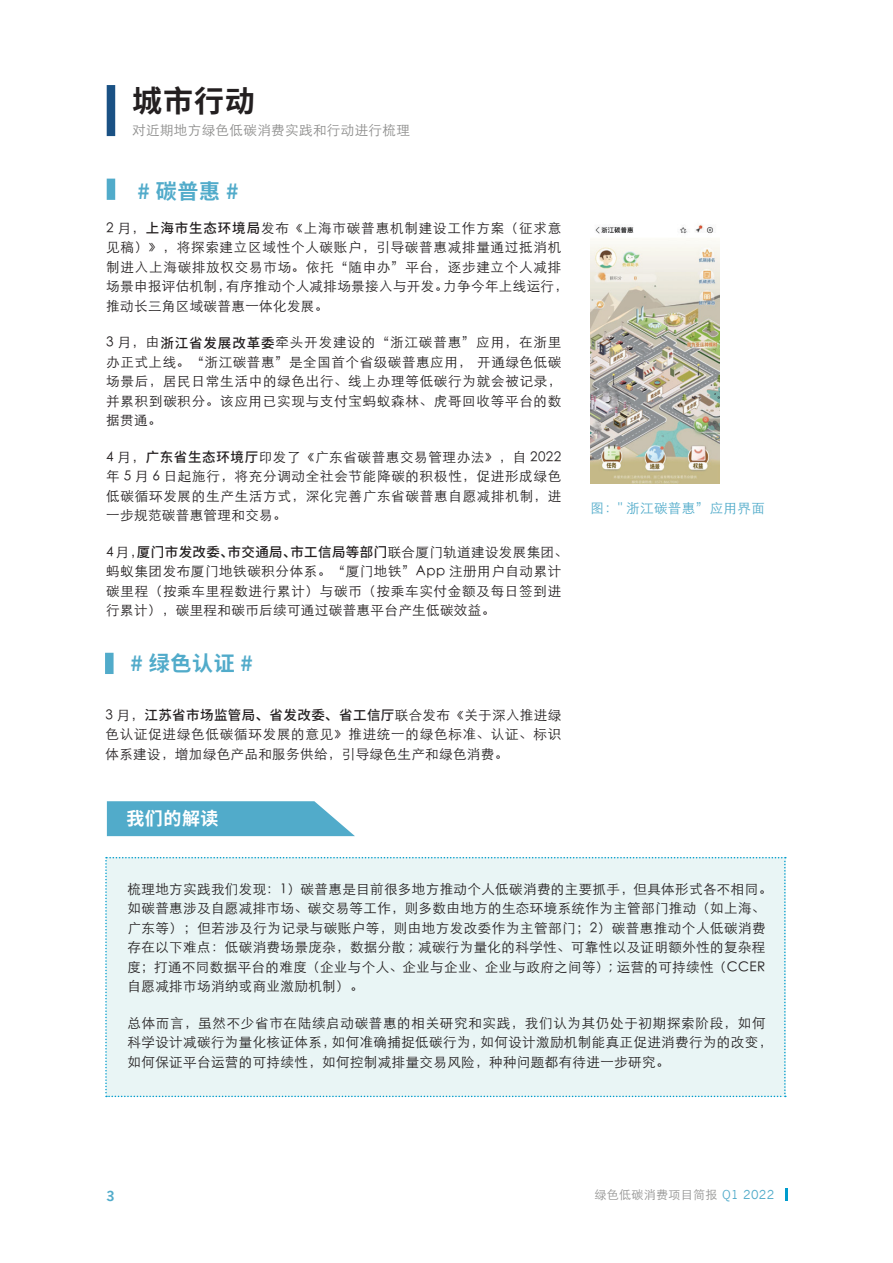
<style>
.page{position:relative;width:893px;height:1263px;background:#fff}
.page>*{position:absolute;margin:0;border:0;box-sizing:border-box;transform-origin:0 0}
.t1{font:700 30px "Source Han Sans CN";color:#231f20}
.t2{font:700 21px "Source Han Sans CN";letter-spacing:.03em;color:#51abca}
.t3{font:700 18px "Source Han Sans CN";letter-spacing:.03em;color:#fff}
.t4{font:13.5px/19.5px "ST Xihei";letter-spacing:.03em;color:#231f20;text-align:justify}
.t5{font:13.5px/19.5px "ST Xihei";letter-spacing:.06em;color:#231f20}
.t6{font:13.5px "ST Xihei";letter-spacing:.03em;color:#8c8c8b}
.t7{font:13.5px "ST Xihei";letter-spacing:.03em;color:#51abca}
.t8{font:700 13.5px "News Gothic";color:#51abca}
.t9{font:12px "ST Xihei";letter-spacing:.03em;color:#939392}
.s1{font-family:"Source Han Sans CN";font-weight:500}
.s2{font-family:"News Gothic";color:#51abca}
</style>
<div class="page">
<svg style="left:786px;top:1188px;width:2px;height:13px"></svg>
<svg style="left:107px;top:85px;width:8px;height:51px"></svg>
<img style="left:590px;top:224px;width:129px;height:259px">
<svg style="left:107px;top:179px;width:8px;height:21px"></svg>
<svg style="left:105px;top:653px;width:9px;height:21px"></svg>
<div style="left:105px;top:857px;width:681px;height:240px;background:#e9f5f5"></div>
<svg style="left:107px;top:801px;width:248px;height:35px;background:#60b2ce"></svg>
<p class="t1" style="left:132px;top:84px;width:124px">城市行动</p>
<p class="t6" style="left:132px;top:124px;width:279px">对近期地方绿色低碳消费实践和行动进行梳理</p>
<p class="t2" style="left:138px;top:179px;width:102px"># 碳普惠 #</p>
<p class="t5" style="left:106px;top:218px;width:463px">2 月，<span class="s1">上海市生态环境局</span>发布《上海市碳普惠机制建设工作方案（征求意见稿）》，将探索建立区域性个人碳账户，引导碳普惠减排量通过抵消机制进入上海碳排放权交易市场。依托“随申办”平台，逐步建立个人减排场景申报评估机制，有序推动个人减排场景接入与开发。力争今年上线运行，推动长三角区域碳普惠一体化发展。</p>
<p class="t4" style="left:106px;top:333px;width:457px">3 月，由<span class="s1">浙江省发展改革委</span>牵头开发建设的“浙江碳普惠”应用，在浙里办正式上线。“浙江碳普惠”是全国首个省级碳普惠应用， 开通绿色低碳场景后，居民日常生活中的绿色出行、线上办理等低碳行为就会被记录，并累积到碳积分。该应用已实现与支付宝蚂蚁森林、虎哥回收等平台的数据贯通。</p>
<p class="t4" style="left:106px;top:447px;width:457px">4 月，<span class="s1">广东省生态环境厅</span>印发了《广东省碳普惠交易管理办法》，自 2022年 5 月 6 日起施行，将充分调动全社会节能降碳的积极性，促进形成绿色低碳循环发展的生产生活方式，深化完善广东省碳普惠自愿减排机制，进一步规范碳普惠管理和交易。</p>
<p class="t4" style="left:106px;top:542px;width:463px;text-align:left">4 月，<span class="s1">厦门市发改委、市交通局、市工信局等部门</span>联合厦门轨道建设发展集团、蚂蚁集团发布厦门地铁碳积分体系。“厦门地铁”App 注册用户自动累计碳里程（按乘车里程数进行累计）与碳币（按乘车实付金额及每日签到进行累计），碳里程和碳币后续可通过碳普惠平台产生低碳效益。</p>
<p class="t2" style="left:131px;top:652px;width:124px"># 绿色认证 #</p>
<p class="t4" style="left:105px;top:705px;width:457px">3 月，<span class="s1">江苏省市场监管局、省发改委、省工信厅</span>联合发布《关于深入推进绿色认证促进绿色低碳循环发展的意见》推进统一的绿色标准、认证、标识体系建设，增加绿色产品和服务供给，引导绿色生产和绿色消费。</p>
<p class="t3" style="left:126px;top:809px;width:94px">我们的解读</p>
<p class="t7" style="left:590px;top:502px;width:176px">图：" 浙江碳普惠”应用界面</p>
<p class="t4" style="left:128px;top:879px;width:646px;text-align:left">梳理地方实践我们发现：1）碳普惠是目前很多地方推动个人低碳消费的主要抓手，但具体形式各不相同。如碳普惠涉及自愿减排市场、碳交易等工作，则多数由地方的生态环境系统作为主管部门推动（如上海、广东等）；但若涉及行为记录与碳账户等，则由地方发改委作为主管部门；2）碳普惠推动个人低碳消费存在以下难点：低碳消费场景庞杂，数据分散 ; 减碳行为量化的科学性、可靠性以及证明额外性的复杂程度；打通不同数据平台的难度（企业与个人、企业与企业、企业与政府之间等）; 运营的可持续性（CCER自愿减排市场消纳或商业激励机制）。</p>
<p class="t4" style="left:128px;top:1013px;width:646px;text-align:left">总体而言，虽然不少省市在陆续启动碳普惠的相关研究和实践，我们认为其仍处于初期探索阶段，如何科学设计减碳行为量化核证体系，如何准确捕捉低碳行为，如何设计激励机制能真正促进消费行为的改变，如何保证平台运营的可持续性，如何控制减排量交易风险，种种问题都有待进一步研究。</p>
<p class="t8" style="left:106px;top:1187px;width:10px">3</p>
<p class="t9" style="left:594px;top:1189px;width:181px">绿色低碳消费项目简报 <span class="s2">Q1 2022</span></p>
</div>
